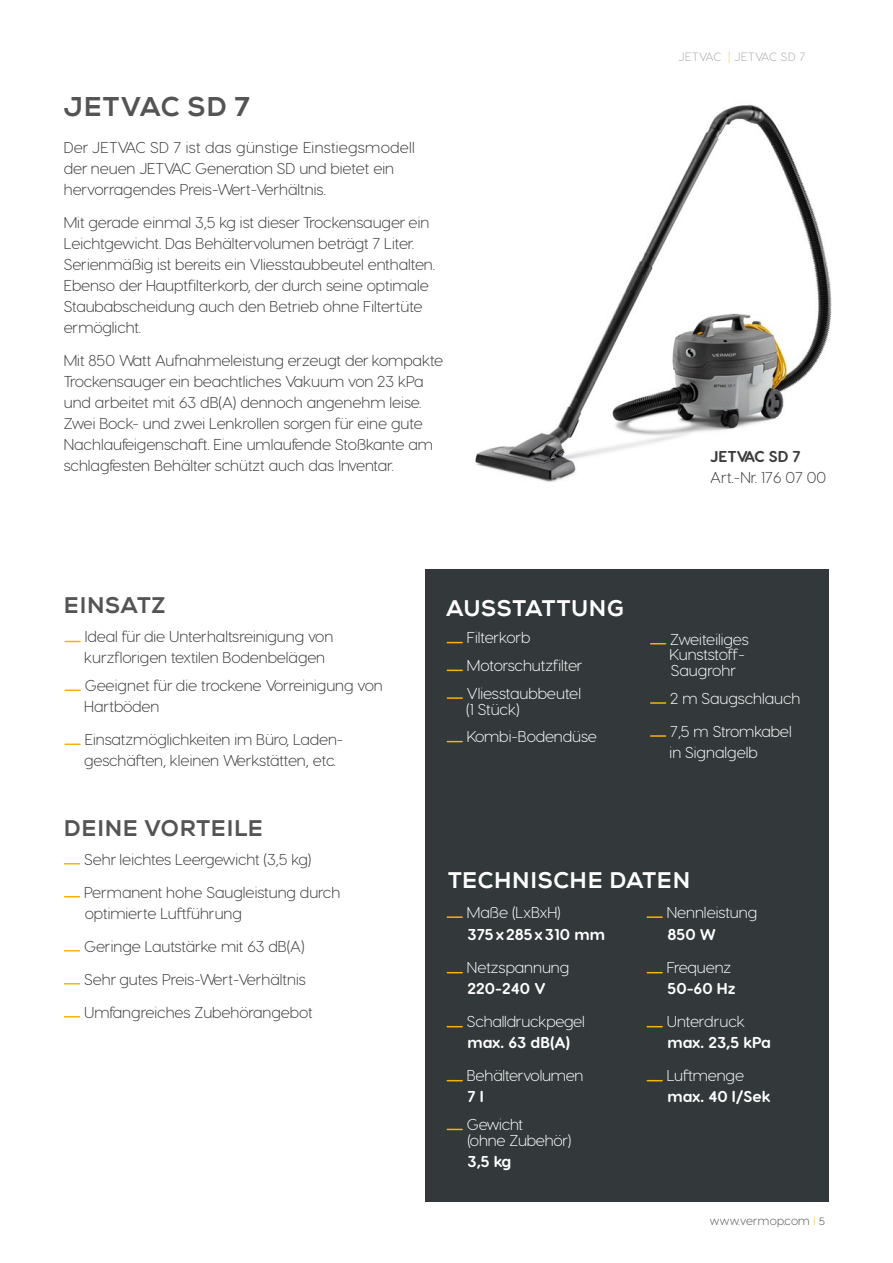
<style>
.page{position:relative;width:893px;height:1263px;background:#fff}
.page>*{position:absolute;margin:0;border:0;box-sizing:border-box;transform-origin:0 0}
.t1{font:27px "Nexa X Bold";letter-spacing:.03em;color:#555454}
.t2{font:22.5px "Nexa X Bold";letter-spacing:.03em;color:#fff}
.t3{font:22.5px "Nexa X Bold";letter-spacing:.03em;color:#555454}
.t4{font:300 15.75px/21px "Visby Round CF";color:#3c3c3b}
.t5{font:300 15.75px/27.8px "Visby Round CF";color:#fff}
.t6{font:700 15.75px "Visby Round CF";color:#fff}
.t7{font:700 15.75px "Visby Round CF";color:#3c3c3b}
.t8{font:300 15.75px "Visby Round CF";letter-spacing:-.02em;color:#fff}
.t9{font:300 12px "Visby Round CF";letter-spacing:.01em;color:#555454}
.t10{font:300 12px "Visby Round CF";letter-spacing:.05em;color:#a8a8a7}
.s1{color:#fdc832}
.s2{font-size:10.5px;color:#3c3c3b}
</style>
<div class="page">
<img style="left:475px;top:104px;width:357px;height:378px">
<div style="left:425px;top:569px;width:404px;height:632px;background:#33393b"></div>
<svg style="left:447px;top:642px;width:15px;height:1px"></svg>
<svg style="left:447px;top:670px;width:15px;height:1px"></svg>
<svg style="left:447px;top:697px;width:15px;height:2px"></svg>
<svg style="left:447px;top:741px;width:15px;height:1px"></svg>
<svg style="left:447px;top:916px;width:15px;height:2px"></svg>
<svg style="left:447px;top:972px;width:15px;height:1px"></svg>
<svg style="left:447px;top:1026px;width:15px;height:1px"></svg>
<svg style="left:447px;top:1080px;width:15px;height:1px"></svg>
<svg style="left:447px;top:1129px;width:15px;height:1px"></svg>
<svg style="left:651px;top:643px;width:15px;height:1px"></svg>
<svg style="left:651px;top:702px;width:15px;height:2px"></svg>
<svg style="left:651px;top:735px;width:15px;height:2px"></svg>
<svg style="left:647px;top:916px;width:15px;height:2px"></svg>
<svg style="left:647px;top:972px;width:15px;height:1px"></svg>
<svg style="left:647px;top:1026px;width:15px;height:1px"></svg>
<svg style="left:647px;top:1080px;width:15px;height:1px"></svg>
<svg style="left:65px;top:641px;width:15px;height:1px"></svg>
<svg style="left:65px;top:689px;width:15px;height:2px"></svg>
<svg style="left:65px;top:743px;width:15px;height:2px"></svg>
<svg style="left:65px;top:863px;width:14px;height:1px"></svg>
<svg style="left:65px;top:896px;width:14px;height:1px"></svg>
<svg style="left:65px;top:950px;width:14px;height:1px"></svg>
<svg style="left:65px;top:983px;width:14px;height:1px"></svg>
<svg style="left:65px;top:1016px;width:14px;height:1px"></svg>
<h1 class="t1" style="left:64px;top:90px;width:187px">JETVAC SD 7</h1>
<p class="t4" style="left:64px;top:136px;width:353px">Der JETVAC SD 7 ist das günstige Einstiegsmodell der neuen JETVAC Generation SD und bietet ein hervorragendes Preis-Wert-Verhältnis.</p>
<p class="t4" style="left:64px;top:211px;width:373px">Mit gerade einmal 3,5 kg ist dieser Trockensauger ein Leichtgewicht. Das Behältervolumen beträgt 7 Liter.<br>Serienmäßig ist bereits ein Vliesstaubbeutel enthalten.<br>Ebenso der Hauptfilterkorb, der durch seine optimale Staubabscheidung auch den Betrieb ohne Filtertüte ermöglicht.</p>
<p class="t4" style="left:64px;top:349px;width:381px">Mit 850 Watt Aufnahmeleistung erzeugt der kompakte Trockensauger ein beachtliches Vakuum von 23 kPa und arbeitet mit 63 dB(A) dennoch angenehm leise.<br>Zwei Bock- und zwei Lenkrollen sorgen für eine gute Nachlaufeigenschaft. Eine umlaufende Stoßkante am schlagfesten Behälter schützt auch das Inventar.</p>
<h2 class="t3" style="left:64px;top:592px;width:103px">EINSATZ</h2>
<p class="t4" style="left:84px;top:626px;width:251px">Ideal für die Unterhaltsreinigung von kurzflorigen textilen Bodenbelägen</p>
<p class="t4" style="left:84px;top:675px;width:300px">Geeignet für die trockene Vorreinigung von<br>Hartböden</p>
<p class="t4" style="left:84px;top:729px;width:261px">Einsatzmöglichkeiten im Büro, Laden&shy;geschäften, kleinen Werkstätten, etc.</p>
<h2 class="t3" style="left:64px;top:814px;width:200px">DEINE VORTEILE</h2>
<h2 class="t2" style="left:446px;top:594px;width:179px">AUSSTATTUNG</h2>
<p class="t5" style="left:467px;top:624px;width:117px">Filterkorb<br>Motorschutzfilter<br>Vliesstaubbeutel</p>
<p class="t5" style="left:466px;top:695px;width:132px">(1 Stück)<br>Kombi-Bodendüse</p>
<p class="t10" style="left:679px;top:49px;width:128px">JETVAC <span class="s1">|</span> JETVAC SD 7</p>
<p class="t7" style="left:710px;top:446px;width:92px">JETVAC SD 7</p>
<p class="t4" style="left:710px;top:466px;width:117px">Art.-Nr. 176 07 00</p>
<p class="t5" style="left:670px;top:631px;width:81px;line-height:15.8px">Zweiteiliges<br>Kunststoff-<br>Saugrohr</p>
<p class="t5" style="left:670px;top:681px;width:132px;line-height:33px">2 m Saugschlauch<br>7,5 m Stromkabel</p>
<p class="t5" style="left:670px;top:738px;width:90px">in Signalgelb</p>
<p class="t4" style="left:84px;top:842px;width:258px;line-height:33px">Sehr leichtes Leergewicht (3,5 kg)<br>Permanent hohe Saugleistung durch</p>
<p class="t4" style="left:84px;top:896px;width:230px;line-height:33px">optimierte Luftführung<br>Geringe Lautstärke mit 63 dB(A)<br>Sehr gutes Preis-Wert-Verhältnis<br>Umfangreiches Zubehörangebot</p>
<h2 class="t2" style="left:448px;top:867px;width:244px">TECHNISCHE DATEN</h2>
<p class="t5" style="left:467px;top:898px;width:95px">Maße (LxBxH)</p>
<p class="t6" style="left:467px;top:925px;width:139px">375x285x310 mm</p>
<p class="t5" style="left:467px;top:954px;width:104px">Netzspannung</p>
<p class="t6" style="left:467px;top:979px;width:80px">220-240 V</p>
<p class="t5" style="left:467px;top:1008px;width:120px">Schalldruckpegel</p>
<p class="t6" style="left:467px;top:1033px;width:104px">max. 63 dB(A)</p>
<p class="t5" style="left:467px;top:1062px;width:118px">Behältervolumen</p>
<p class="t6" style="left:467px;top:1087px;width:18px">7 l</p>
<p class="t5" style="left:467px;top:1116px;width:106px;line-height:15.8px">Gewicht<br>(ohne Zubehör)</p>
<p class="t6" style="left:467px;top:1151px;width:45px">3,5 kg</p>
<p class="t5" style="left:667px;top:898px;width:92px">Nennleistung</p>
<p class="t6" style="left:667px;top:925px;width:50px">850 W</p>
<p class="t8" style="left:667px;top:958px;width:66px">Frequenz</p>
<p class="t6" style="left:667px;top:979px;width:70px">50-60 Hz</p>
<p class="t5" style="left:667px;top:1008px;width:79px">Unterdruck</p>
<p class="t6" style="left:667px;top:1033px;width:105px">max. 23,5 kPa</p>
<p class="t5" style="left:667px;top:1062px;width:79px">Luftmenge</p>
<p class="t6" style="left:667px;top:1087px;width:105px">max. 40 l/Sek</p>
<p class="t9" style="left:710px;top:1213px;width:117px">www.vermop.com <span class="s1">I</span> <span class="s2">5</span></p>
</div>
